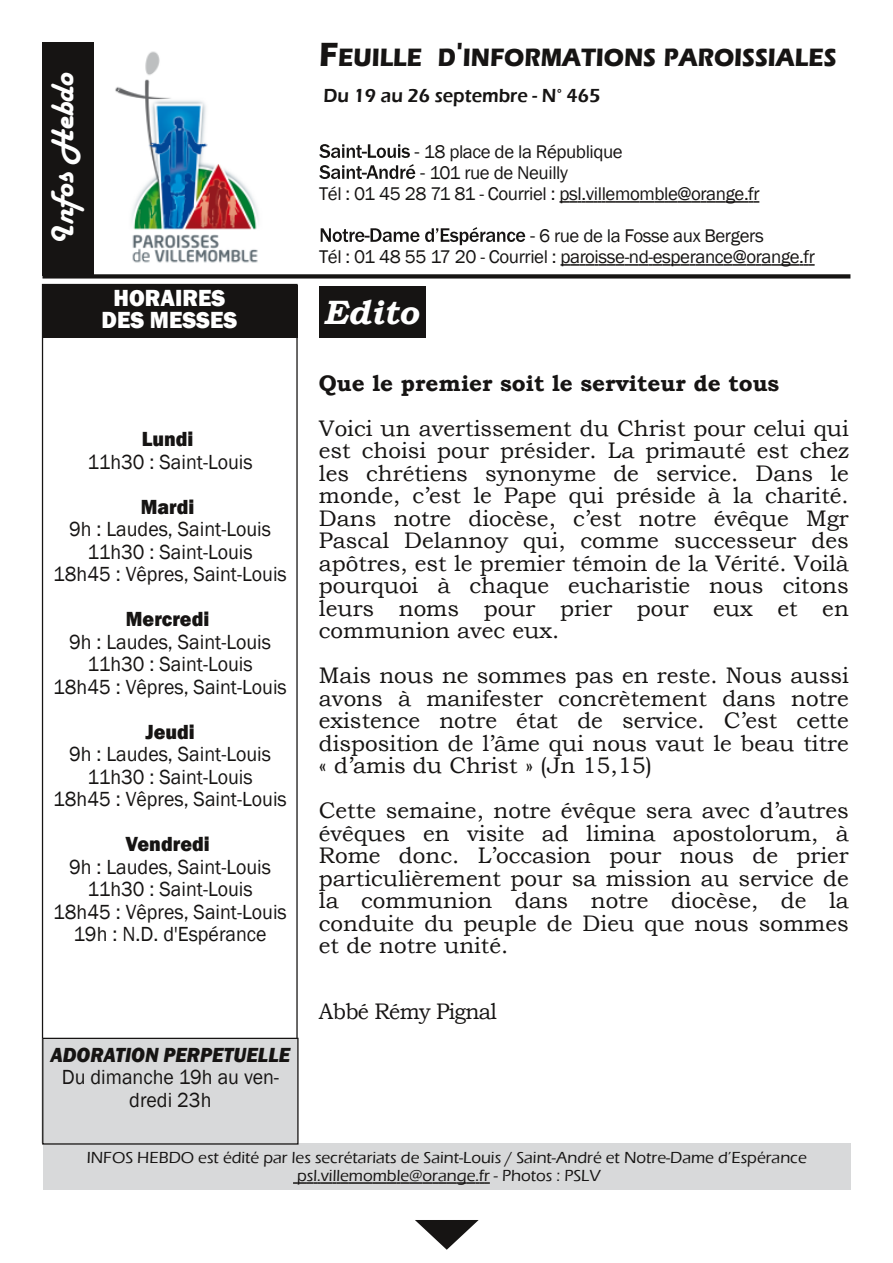
<style>
.page{position:relative;width:893px;height:1263px;background:#fff}
.page>*{position:absolute;margin:0;border:0;box-sizing:border-box;transform-origin:0 0}
.t1{font:italic 700 33.75px "Bookman Old Style";color:#fff}
.t2{font:33px "Harlow Solid";color:#fff}
.t3{font:700 25.8px "Eras ITC";color:#161413;scale:.9 1}
.t4{font:800 24px/22.5px "Franklin Gothic";color:#fff;text-align:center;scale:.95 1}
.t5{font:22.5px/22.5px "Bookman Old Style";color:#161413;text-align:justify}
.t6{font:700 22.5px "Bookman Old Style";color:#161413}
.t7{font:22.5px "Bookman Old Style";letter-spacing:-.03em;color:#161413;scale:.95 1}
.t8{font:21px/22.5px "Franklin Gothic";color:#161413;text-align:center;scale:.95 1}
.t9{font:800 21px "Franklin Gothic";color:#161413;scale:.95 1}
.t10{font:italic 800 21px "Franklin Gothic";color:#161413;scale:.95 1}
.t11{font:600 19.5px "Eras ITC";color:#161413;scale:.95 1}
.t12{font:18.9px/21px "Franklin Gothic";letter-spacing:-.02em;color:#161413}
.t13{font:500 16.5px/18px "Eras ITC";color:#161413;text-align:center}
.s1{font-size:34.5px}
.s2{font-size:20.25px}
</style>
<div class="page">
<div style="left:43px;top:1143px;width:808px;height:47px;background:#d8d9da"></div>
<svg style="left:293px;top:1182px;width:197px;height:2px"></svg>
<svg style="left:319px;top:144px;width:91px;height:14px"></svg>
<svg style="left:319px;top:164px;width:96px;height:15px"></svg>
<svg style="left:559px;top:201px;width:200px;height:2px"></svg>
<svg style="left:321px;top:228px;width:98px;height:14px"></svg>
<svg style="left:425px;top:227px;width:100px;height:18px"></svg>
<svg style="left:560px;top:264px;width:255px;height:2px"></svg>
<div style="left:319px;top:287px;width:106px;height:51px;background:#161413"></div>
<svg style="left:415px;top:1220px;width:64px;height:30px"></svg>
<div style="left:42px;top:285px;width:256px;height:53px;background:#161413"></div>
<div style="left:43px;top:42px;width:51px;height:234px;background:#161413"></div>
<img style="left:115px;top:51px;width:144px;height:212px">
<div style="left:43px;top:274px;width:807px;height:5px;background:#161413"></div>
<div style="left:43px;top:1038px;width:255px;height:106px;background:#d8d9da"></div>
<div style="left:42px;top:1038px;width:257px;height:106px;border:1px solid #161413"></div>
<h2 class="t2" style="left:45px;top:245px;width:173px;rotate:-90deg">Infos Hebdo</h2>
<p class="t4" style="left:102px;top:286px;width:144px">HORAIRES<br>DES MESSES</p>
<p class="t9" style="left:142px;top:427px;width:56px">Lundi</p>
<p class="t8" style="left:87px;top:450px;width:176px">11h30 : Saint-Louis</p>
<p class="t9" style="left:141px;top:494px;width:58px">Mardi</p>
<p class="t8" style="left:53px;top:517px;width:247px">9h : Laudes, Saint-Louis<br>11h30 : Saint-Louis<br>18h45 : Vêpres, Saint-Louis</p>
<p class="t9" style="left:126px;top:607px;width:89px">Mercredi</p>
<p class="t8" style="left:53px;top:630px;width:247px">9h : Laudes, Saint-Louis<br>11h30 : Saint-Louis<br>18h45 : Vêpres, Saint-Louis</p>
<p class="t9" style="left:145px;top:719px;width:53px">Jeudi</p>
<p class="t8" style="left:53px;top:742px;width:247px">9h : Laudes, Saint-Louis<br>11h30 : Saint-Louis<br>18h45 : Vêpres, Saint-Louis</p>
<p class="t9" style="left:126px;top:832px;width:90px">Vendredi</p>
<p class="t8" style="left:53px;top:855px;width:247px">9h : Laudes, Saint-Louis<br>11h30 : Saint-Louis<br>18h45 : Vêpres, Saint-Louis<br>19h : N.D. d'Espérance</p>
<p class="t10" style="left:50px;top:1043px;width:254px">ADORATION PERPETUELLE</p>
<p class="t8" style="left:62px;top:1066px;width:230px">Du dimanche 19h au ven&shy;dredi 23h</p>
<p class="t3" style="left:319px;top:43px;width:576px"><span class="s1">F</span>EUILLE D<span class="s1">'</span>INFORMATIONS PAROISSIALES</p>
<p class="t11" style="left:323px;top:85px;width:293px">Du 19 au 26 septembre - N° 465</p>
<p class="t12" style="left:415px;top:141px;width:210px"><span class="s2">-</span> 18 place de la République</p>
<p class="t12" style="left:319px;top:162px;width:442px;text-indent:101px"><span class="s2">-</span> 101 rue de Neuilly<br>Tél : 01 45 28 71 81 - Courriel : psl.villemomble@orange.fr</p>
<p class="t12" style="left:319px;top:225px;width:497px;text-indent:211px"><span class="s2">-</span> 6 rue de la Fosse aux Bergers<br>Tél : 01 48 55 17 20 - Courriel : paroisse-nd-esperance@orange.fr</p>
<h1 class="t1" style="left:323px;top:292px;width:97px">Edito</h1>
<p class="t6" style="left:319px;top:370px;width:462px">Que le premier soit le serviteur de tous</p>
<p class="t5" style="left:319px;top:416px;width:531px">Voici un avertissement du Christ pour celui qui est choisi pour présider. La primauté est chez les chrétiens synonyme de service. Dans le monde, c’est le Pape qui préside à la charité.<br>Dans notre diocèse, c’est notre évêque Mgr Pascal Delannoy qui, comme successeur des apôtres, est le premier témoin de la Vérité. Voilà pourquoi à chaque eucharistie nous citons leurs noms pour prier pour eux et en communion avec eux.</p>
<p class="t5" style="left:319px;top:664px;width:531px">Mais nous ne sommes pas en reste. Nous aussi avons à manifester concrètement dans notre existence notre état de service. C’est cette disposition de l’âme qui nous vaut le beau titre « d’amis du Christ » (Jn 15,15)</p>
<p class="t5" style="left:319px;top:799px;width:531px">Cette semaine, notre évêque sera avec d’autres évêques en visite ad limina apostolorum, à Rome donc. L’occasion pour nous de prier particulièrement pour sa mission au service de la communion dans notre diocèse, de la conduite du peuple de Dieu que nous sommes et de notre unité.</p>
<p class="t7" style="left:319px;top:998px;width:189px">Abbé Rémy Pignal</p>
<p class="t13" style="left:87px;top:1149px;width:722px">INFOS HEBDO est édité par les secrétariats de Saint-Louis / Saint-André et Notre-Dame d’Espérance psl.villemomble@orange.fr - Photos : PSLV</p>
</div>
